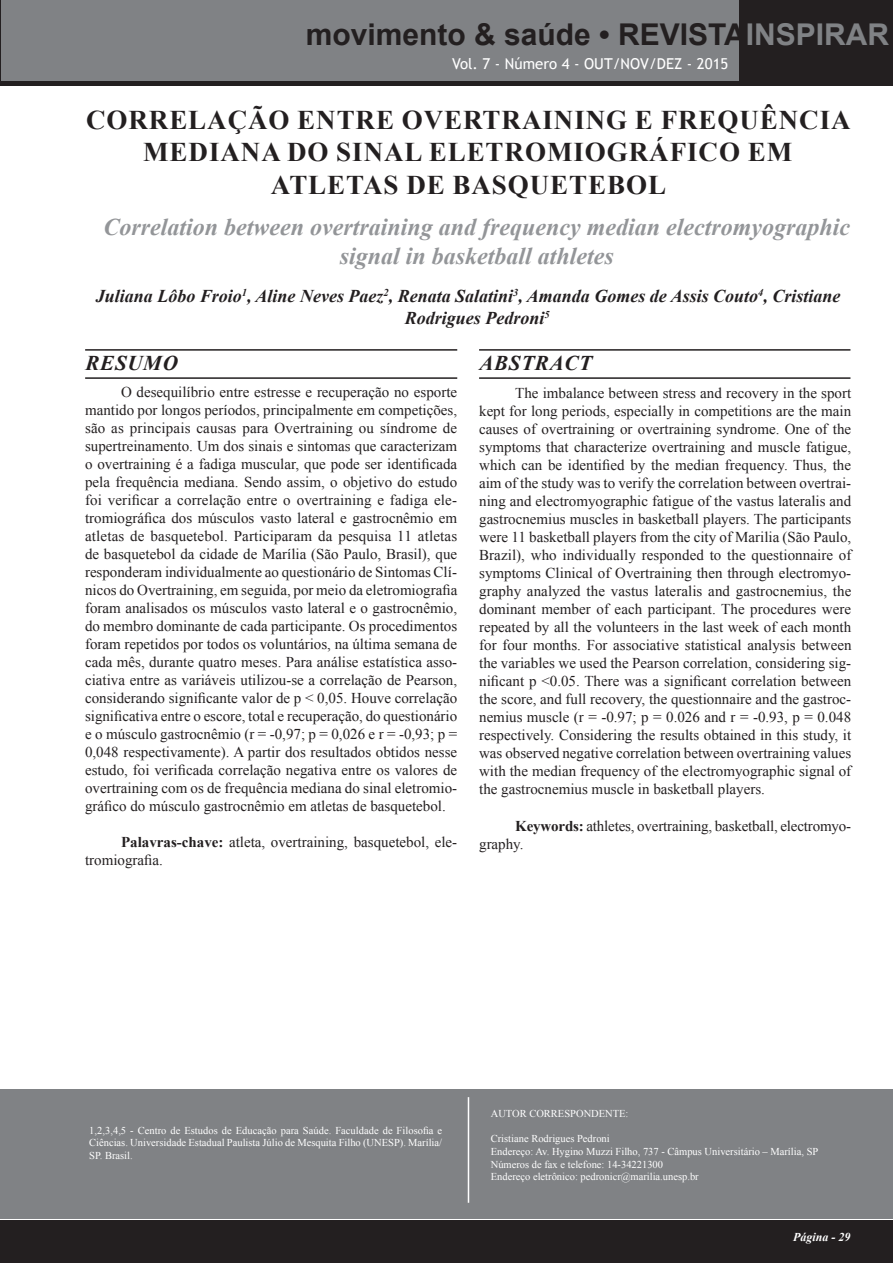
<style>
.page{position:relative;width:893px;height:1263px;background:#fff}
.page>*{position:absolute;margin:0;border:0;box-sizing:border-box;transform-origin:0 0}
.t1{font:700 30px "Arial";color:#231f20}
.Título{font:700 27px/32.4px "Times New Roman";letter-spacing:.035em;color:#231f20;text-align:center}
.Titulo_Inglês{font:italic 700 24px/28.8px "Times New Roman";color:#939598;text-align:center}
.Introdução{font:italic 700 21px "Times New Roman";letter-spacing:.035em;color:#231f20}
.Título_Autores{font:italic 700 18px/21.6px "Times New Roman";color:#231f20}
.Corpo_do_texto{font:15px/18px "Times New Roman";color:#231f20;text-align:justify}
.t2{font:15px "Trebuchet MS";color:#fff}
.t3{font:italic 700 12px "Times New Roman";color:#fff}
.txtrodape{font:10.5px/12.6px "Times New Roman";color:#fff;text-align:justify}
.s1{color:#808285}
.s2{font-weight:700}
</style>
<div class="page">
<div style="left:0;top:1220px;width:893px;height:43px;background:#231f20"></div>
<div style="left:0;top:0;width:893px;height:85px;background:#231f20"></div>
<div style="left:2px;top:0;width:737px;height:80px;background:#808285"></div>
<div style="left:0;top:1089px;width:893px;height:130px;background:#808285"></div>
<hr style="left:468px;top:1097px;width:1px;height:106px;background:#fff">
<hr style="left:85px;top:349px;width:372px;height:2px;background:#231f20">
<hr style="left:85px;top:377px;width:372px;height:2px;background:#231f20">
<hr style="left:479px;top:349px;width:371px;height:2px;background:#231f20">
<hr style="left:479px;top:377px;width:371px;height:2px;background:#231f20">
<h1 class="t1" style="left:306px;top:14px;width:585px">movimento &amp; saúde • REVISTA<span class="s1">INSPIRAR</span></h1>
<p class="t2" style="left:452px;top:55px;width:278px">Vol. 7 - Número 4 - OUT/NOV/DEZ - 2015</p>
<p class="Título" style="left:86px;top:103px;width:766px">CORRELAÇÃO ENTRE OVERTRAINING E FREQUÊNCIA<br>MEDIANA DO SINAL ELETROMIOGRÁFICO EM<br>ATLETAS DE BASQUETEBOL</p>
<p class="Titulo_Inglês" style="left:103px;top:212px;width:748px">Correlation between overtraining and frequency median electromyographic signal in basketball athletes</p>
<p class="Título_Autores" style="left:405px;top:285px;width:437px;text-indent:-309px">Juliana Lôbo Froio<sup>1</sup>, Aline Neves Paez<sup>2</sup>, Renata Salatini<sup>3</sup>, Amanda Gomes de Assis Couto<sup>4</sup>, Cristiane<br>Rodrigues Pedroni<sup>5</sup></p>
<p class="Introdução" style="left:86px;top:349px;width:94px">RESUMO</p>
<p class="Introdução" style="left:479px;top:349px;width:114px">ABSTRACT</p>
<p class="Corpo_do_texto" style="left:85px;top:383px;width:374px;text-indent:36px">O desequilíbrio entre estresse e recuperação no esporte mantido por longos períodos, principalmente em competições, são as principais causas para Overtraining ou síndrome de supertreinamento. Um dos sinais e sintomas que caracterizam o overtraining é a fadiga muscular, que pode ser identificada pela frequência mediana. Sendo assim, o objetivo do estudo foi verificar a correlação entre o overtraining e fadiga ele&shy;tromiográfica dos músculos vasto lateral e gastrocnêmio em atletas de basquetebol. Participaram da pesquisa 11 atletas de basquetebol da cidade de Marília (São Paulo, Brasil), que responderam individualmente ao questionário de Sintomas Clí&shy;nicos do Overtraining, em seguida, por meio da eletromiografia foram analisados os músculos vasto lateral e o gastrocnêmio, do membro dominante de cada participante. Os procedimentos foram repetidos por todos os voluntários, na última semana de cada mês, durante quatro meses. Para análise estatística asso&shy;ciativa entre as variáveis utilizou-se a correlação de Pearson, considerando significante valor de p &lt; 0,05. Houve correlação significativa entre o escore, total e recuperação, do questionário e o músculo gastrocnêmio (r = -0,97; p = 0,026 e r = -0,93; p = 0,048 respectivamente). A partir dos resultados obtidos nesse estudo, foi verificada correlação negativa entre os valores de overtraining com os de frequência mediana do sinal eletromio&shy;gráfico do músculo gastrocnêmio em atletas de basquetebol.</p>
<p class="Corpo_do_texto" style="left:85px;top:833px;width:374px;text-indent:36px"><span class="s2">Palavras-chave:</span> atleta, overtraining, basquetebol, ele&shy;tromiografia.</p>
<p class="Corpo_do_texto" style="left:479px;top:384px;width:374px;text-indent:36px">The imbalance between stress and recovery in the sport kept for long periods, especially in competitions are the main causes of overtraining or overtraining syndrome. One of the symptoms that characterize overtraining and muscle fatigue, which can be identified by the median frequency. Thus, the aim of the study was to verify the correlation between overtrai&shy;ning and electromyographic fatigue of the vastus lateralis and gastrocnemius muscles in basketball players. The participants were 11 basketball players from the city of Marilia (São Paulo, Brazil), who individually responded to the questionnaire of symptoms Clinical of Overtraining then through electromyo&shy;graphy analyzed the vastus lateralis and gastrocnemius, the dominant member of each participant. The procedures were repeated by all the volunteers in the last week of each month for four months. For associative statistical analysis between the variables we used the Pearson correlation, considering sig&shy;nificant p &lt;0.05. There was a significant correlation between the score, and full recovery, the questionnaire and the gastroc&shy;nemius muscle (r = -0.97; p = 0.026 and r = -0.93, p = 0.048 respectively. Considering the results obtained in this study, it was observed negative correlation between overtraining values with the median frequency of the electromyographic signal of the gastrocnemius muscle in basketball players.</p>
<p class="Corpo_do_texto" style="left:479px;top:816px;width:374px;text-indent:36px"><span class="s2">Keywords:</span> athletes, overtraining, basketball, electromyo&shy;graphy.</p>
<p class="txtrodape" style="left:89px;top:1123px;width:355px">1,2,3,4,5 - Centro de Estudos de Educação para Saúde. Faculdade de Filosofia e Ciências. Universidade Estadual Paulista Júlio de Mesquita Filho (UNESP). Marília/ SP. Brasil.</p>
<p class="txtrodape" style="left:491px;top:1107px;width:139px">AUTOR CORRESPONDENTE:</p>
<p class="txtrodape" style="left:491px;top:1132px;width:120px">Cristiane Rodrigues Pedroni</p>
<p class="txtrodape" style="left:491px;top:1145px;width:329px">Endereço: Av. Hygino Muzzi Filho, 737 - Câmpus Universitário – Marília, SP</p>
<p class="txtrodape" style="left:491px;top:1157px;width:174px">Números de fax e telefone: 14-34221300</p>
<p class="txtrodape" style="left:491px;top:1170px;width:209px">Endereço eletrônico: pedronicr@marilia.unesp.br</p>
<p class="t3" style="left:793px;top:1229px;width:59px">Página - 29</p>
</div>
